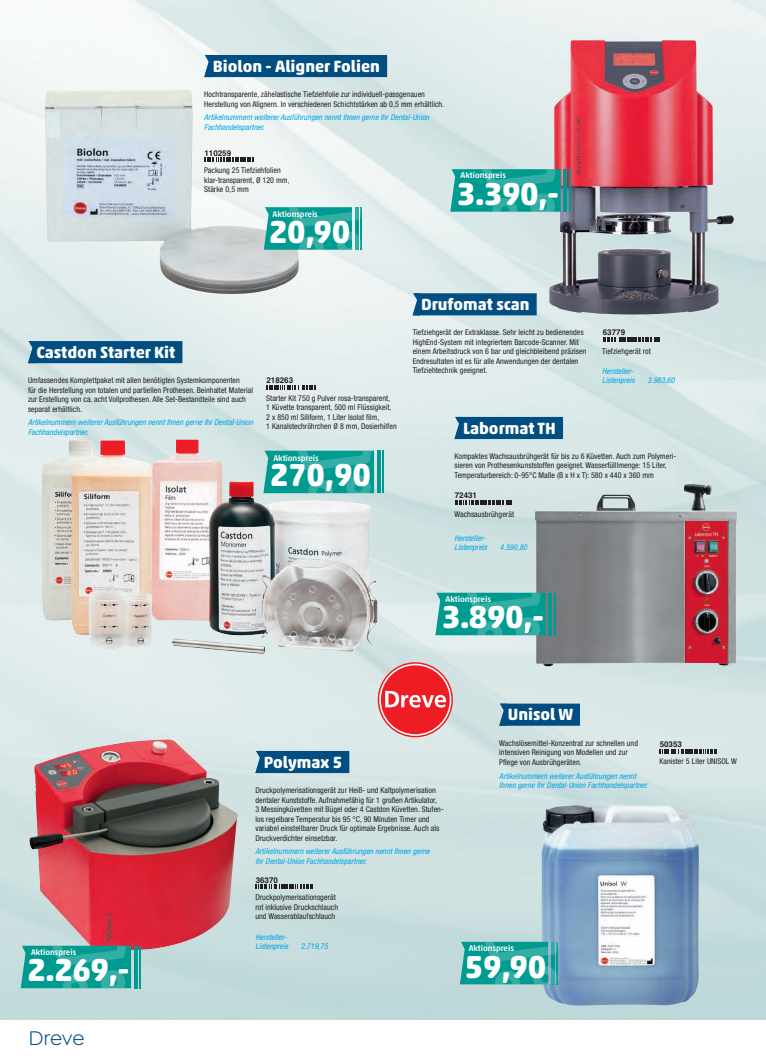
<style>
.page{position:relative;width:766px;height:1063px;background:#fff}
.page>*{position:absolute;margin:0;border:0;box-sizing:border-box;transform-origin:0 0}
.t1{font:700 32.2px "Akko Rounded Pro";letter-spacing:-.01em;color:#fff}
.t2{font:21px "Goldplay";letter-spacing:-.015em;color:#004e82}
.t3{font:700 16.5px "Akko Rounded Pro";color:#fff}
.t4{font:500 8.3px "Akko Rounded Pro";letter-spacing:-.01em;color:#fff}
.t5{font:condensed 8px/9.5px "Helvetica Neue LT Pro";letter-spacing:.005em;color:#231f20}
.t6{font:italic condensed 8px/9.5px "Helvetica Neue LT Pro";letter-spacing:.005em;color:#00a6e4}
.t7{font:700 8px "Helvetica";color:#231f20}
</style>
<div class="page">
<img style="left:0;top:0;width:765px;height:1019px">
<div style="left:261px;top:751px;width:88px;height:22px;background:#004e82"></div>
<svg style="left:255px;top:751px;width:6px;height:22px"></svg>
<img style="left:29px;top:739px;width:209px;height:211px">
<div style="left:505px;top:704px;width:74px;height:22px;background:#004e82"></div>
<svg style="left:499px;top:704px;width:6px;height:22px"></svg>
<img style="left:541px;top:804px;width:157px;height:202px">
<div style="left:210px;top:55px;width:177px;height:22px;background:#004e82"></div>
<svg style="left:204px;top:55px;width:6px;height:22px"></svg>
<img style="left:45px;top:89px;width:254px;height:206px">
<div style="left:34px;top:341px;width:148px;height:22px;background:#004e82"></div>
<svg style="left:28px;top:341px;width:6px;height:22px"></svg>
<img style="left:42px;top:439px;width:335px;height:213px">
<div style="left:418px;top:293px;width:118px;height:22px;background:#004e82"></div>
<svg style="left:412px;top:293px;width:6px;height:22px"></svg>
<img style="left:549px;top:40px;width:185px;height:275px">
<div style="left:460px;top:417px;width:103px;height:22px;background:#004e82"></div>
<svg style="left:454px;top:417px;width:6px;height:22px"></svg>
<img style="left:534px;top:484px;width:203px;height:182px">
<svg style="left:255px;top:885px;width:57px;height:4px"></svg>
<svg style="left:659px;top:749px;width:57px;height:5px"></svg>
<svg style="left:459px;top:942px;width:102px;height:42px"></svg>
<svg style="left:204px;top:158px;width:49px;height:4px"></svg>
<svg style="left:266px;top:385px;width:49px;height:5px"></svg>
<svg style="left:376px;top:451px;width:4px;height:42px"></svg>
<hr style="left:382px;top:451px;width:2px;height:42px;background:#009b90">
<svg style="left:263px;top:451px;width:111px;height:42px"></svg>
<svg style="left:264px;top:207px;width:101px;height:43px"></svg>
<svg style="left:454px;top:500px;width:57px;height:5px"></svg>
<svg style="left:377px;top:662px;width:76px;height:75px"></svg>
<svg style="left:379px;top:664px;width:72px;height:72px"></svg>
<hr style="left:134px;top:946px;width:4px;height:42px;background:#009b90">
<hr style="left:139px;top:946px;width:2px;height:42px;background:#009b90">
<svg style="left:21px;top:946px;width:110px;height:42px"></svg>
<hr style="left:548px;top:593px;width:4px;height:42px;background:#009b90">
<hr style="left:554px;top:593px;width:1px;height:42px;background:#009b90">
<svg style="left:435px;top:593px;width:110px;height:42px"></svg>
<svg style="left:602px;top:338px;width:57px;height:4px"></svg>
<hr style="left:563px;top:169px;width:4px;height:43px;background:#009b90">
<hr style="left:569px;top:169px;width:1px;height:43px;background:#009b90">
<svg style="left:450px;top:169px;width:110px;height:43px"></svg>
<h3 class="t3" style="left:213px;top:56px;width:169px">Biolon - Aligner Folien</h3>
<p class="t5" style="left:204px;top:89px;width:241px">Hochtransparente, zähelastische Tiefziehfolie zur individuell-passgenauen<br>Herstellung von Alignern. In verschiedenen Schichtstärken ab 0,5 mm erhältlich.</p>
<p class="t6" style="left:204px;top:113px;width:226px">Artikelnummern weiterer Ausführungen nennt Ihnen gerne Ihr Dental-Union<br>Fachhandelspartner.</p>
<p class="t7" style="left:204px;top:148px;width:28px">110259</p>
<p class="t5" style="left:204px;top:166px;width:87px">Packung 25 Tiefziehfolien klar-transparent, Ø 120 mm,<br>Stärke 0,5 mm</p>
<p class="t4" style="left:272px;top:209px;width:47px">Aktionspreis</p>
<h1 class="t1" style="left:269px;top:212px;width:83px">20,90</h1>
<p class="t4" style="left:460px;top:171px;width:47px">Aktionspreis</p>
<h1 class="t1" style="left:457px;top:174px;width:104px">3.390,-</h1>
<h3 class="t3" style="left:36px;top:342px;width:140px">Castdon Starter Kit</h3>
<p class="t5" style="left:28px;top:375px;width:226px">Umfassendes Komplettpaket mit allen benötigten Systemkomponenten<br>für die Herstellung von totalen und partiellen Prothesen. Beinhaltet Material zur Erstellung von ca. acht Vollprothesen. Alle Set-Bestandteile sind auch separat erhältlich.</p>
<p class="t6" style="left:28px;top:418px;width:226px">Artikelnummern weiterer Ausführungen nennt Ihnen gerne Ihr Dental-Union<br>Fachhandelspartner.</p>
<p class="t7" style="left:266px;top:376px;width:28px">218263</p>
<p class="t5" style="left:266px;top:393px;width:132px">Starter Kit 750 g Pulver rosa-transparent,<br>1 Küvette transparent, 500 ml Flüssigkeit, 2 x 850 ml Siliform, 1 Liter Isolat film,<br>1 Kanalstechröhrchen Ø 8 mm, Dosierhilfen</p>
<h1 class="t1" style="left:270px;top:455px;width:102px">270,90</h1>
<p class="t4" style="left:273px;top:453px;width:47px">Aktionspreis</p>
<h3 class="t3" style="left:421px;top:294px;width:110px">Drufomat scan</h3>
<p class="t5" style="left:412px;top:328px;width:175px">Tiefziehgerät der Extraklasse. Sehr leicht zu bedienendes HighEnd-System mit integriertem Barcode-Scanner. Mit einem Arbeitsdruck von 6 bar und gleichbleibend präzisen Endresultaten ist es für alle Anwendungen der dentalen Tiefziehtechnik geeignet.</p>
<p class="t7" style="left:602px;top:328px;width:24px">63779</p>
<p class="t5" style="left:602px;top:346px;width:50px">Tiefziehgerät rot</p>
<p class="t6" style="left:602px;top:366px;width:34px">Hersteller-<br>Listenpreis</p>
<p class="t6" style="left:647px;top:376px;width:29px">3.983,60</p>
<h3 class="t3" style="left:463px;top:418px;width:94px">Labormat TH</h3>
<p class="t5" style="left:454px;top:451px;width:223px">Kompaktes Wachsausbrühgerät für bis zu 6 Küvetten. Auch zum Polymeri&shy;sieren von Prothesenkunststoffen geeignet. Wasserfülllmenge: 15 Liter,<br>Temperaturbereich: 0-95°C Maße (B x H x T): 580 x 440 x 360 mm</p>
<p class="t7" style="left:454px;top:491px;width:24px">72431</p>
<p class="t5" style="left:454px;top:509px;width:61px">Wachsausbrühgerät</p>
<p class="t6" style="left:454px;top:533px;width:34px">Hersteller-<br>Listenpreis</p>
<p class="t6" style="left:499px;top:542px;width:29px">4.590,80</p>
<p class="t4" style="left:445px;top:594px;width:47px">Aktionspreis</p>
<h1 class="t1" style="left:442px;top:597px;width:104px">3.890,-</h1>
<p class="t4" style="left:31px;top:947px;width:47px">Aktionspreis</p>
<h1 class="t1" style="left:27px;top:950px;width:104px">2.269,-</h1>
<h2 class="t2" style="left:28px;top:1026px;width:58px">Dreve</h2>
<h3 class="t3" style="left:264px;top:752px;width:80px">Polymax 5</h3>
<p class="t5" style="left:255px;top:785px;width:190px">Druckpolymerisationsgerät zur Heiß- und Kaltpolymerisation dentaler Kunststoffe. Aufnahmefähig für 1 großen Artikulator,<br>3 Messingküvetten mit Bügel oder 4 Castdon Küvetten. Stufen&shy;los regelbare Temperatur bis 95 °C, 90 Minuten Timer und variabel einstellbarer Druck für optimale Ergebnisse. Auch als Druckverdichter einsetzbar.</p>
<p class="t6" style="left:255px;top:847px;width:176px">Artikelnummern weiterer Ausführungen nennt Ihnen gerne<br>Ihr Dental-Union Fachhandelspartner.</p>
<p class="t7" style="left:255px;top:875px;width:24px">36370</p>
<p class="t5" style="left:255px;top:893px;width:84px">Druckpolymerisationsgerät rot inklusive Druckschlauch und Wasserablaufschlauch</p>
<p class="t6" style="left:255px;top:932px;width:34px">Hersteller-<br>Listenpreis</p>
<p class="t6" style="left:301px;top:942px;width:29px">2.719,75</p>
<h3 class="t3" style="left:507px;top:704px;width:67px">Unisol W</h3>
<p class="t5" style="left:499px;top:738px;width:140px">Wachslösemittel-Konzentrat zur schnellen und intensiven Reinigung von Modellen und zur<br>Pflege von Ausbrühgeräten.</p>
<p class="t6" style="left:499px;top:771px;width:150px">Artikelnummern weiterer Ausführungen nennt<br>Ihnen gerne Ihr Dental-Union Fachhandelspartner.</p>
<p class="t7" style="left:659px;top:739px;width:24px">50353</p>
<p class="t5" style="left:659px;top:756px;width:79px">Kanister 5 Liter UNISOL W</p>
<p class="t4" style="left:468px;top:943px;width:47px">Aktionspreis</p>
<h1 class="t1" style="left:465px;top:947px;width:83px">59,90</h1>
</div>
